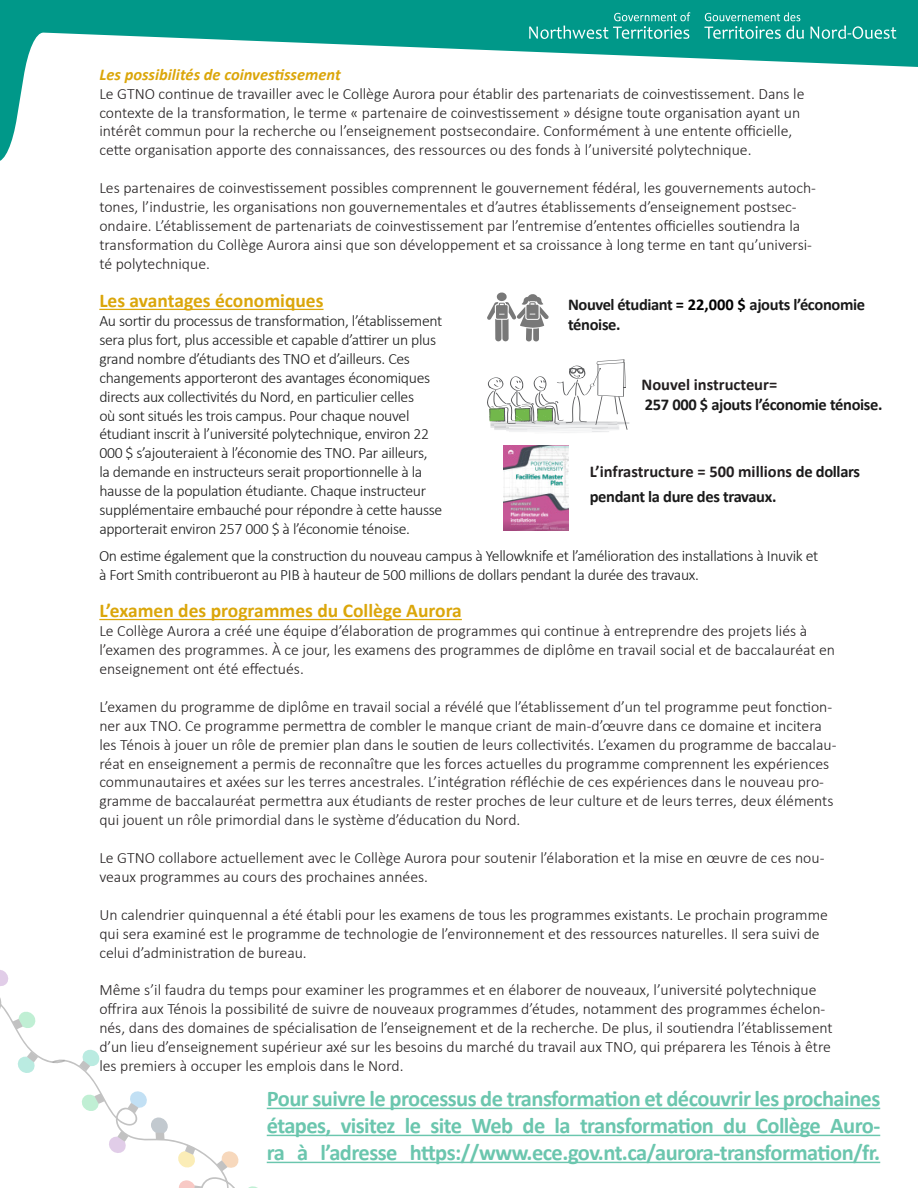
<style>
.page{position:relative;width:918px;height:1188px;background:#fff}
.page>*{position:absolute;margin:0;border:0;box-sizing:border-box;transform-origin:0 0}
.t1{font:700 22.5px/27px "Calibri";letter-spacing:-.025em;color:#6bc6ae;text-align:justify}
.t2{font:700 19.5px "Calibri";color:#dba60a}
.t3{font:700 16.5px/19.8px "Calibri";letter-spacing:-.02em;color:#1a1a1a}
.t4{font:700 16.5px "Calibri";color:#231f20}
.t5{font:italic 700 16.5px "Calibri";color:#dba60a}
.t6{font:300 15.75px/18.9px "Calibri";color:#231f20}
.t7{font:300 15.75px/18.9px "Calibri";letter-spacing:-.02em;color:#1a1a1a}
.s1{color:#000}
.s2{color:#1a1a1a}
</style>
<div class="page">
<svg style="left:0;top:0;width:918px;height:161px"></svg>
<hr style="left:99px;top:309px;width:225px;height:1px;background:#dba60a">
<hr style="left:99px;top:619px;width:363px;height:1px;background:#dba60a">
<svg style="left:487px;top:292px;width:62px;height:49px"></svg>
<svg style="left:487px;top:359px;width:142px;height:74px"></svg>
<img style="left:504px;top:446px;width:64px;height:84px">
<svg style="left:82px;top:1049px;width:18px;height:10px"></svg>
<svg style="left:65px;top:1059px;width:441px;height:129px"></svg>
<svg style="left:0;top:970px;width:65px;height:103px"></svg>
<hr style="left:267px;top:1108px;width:613px;height:1px;background:#6bc6ae">
<hr style="left:267px;top:1135px;width:613px;height:1px;background:#6bc6ae">
<hr style="left:267px;top:1162px;width:613px;height:1px;background:#6bc6ae">
<svg style="left:529px;top:12px;width:161px;height:27px;background:#2aa89c"></svg>
<svg style="left:704px;top:12px;width:100px;height:27px;background:#34ada1"></svg>
<svg style="left:810px;top:26px;width:86px;height:13px"></svg>
<p class="t5" style="left:99px;top:63px;width:243px">Les possibilités de coinvestissement</p>
<p class="t6" style="left:99px;top:84px;width:707px">Le GTNO continue de travailler avec le Collège Aurora pour établir des partenariats de coinvestissement. Dans le contexte de la transformation, le terme « partenaire de coinvestissement » désigne toute organisation ayant un intérêt commun pour la recherche ou l’enseignement postsecondaire. Conformément à une entente officielle, cette organisation apporte des connaissances, des ressources ou des fonds à l’université polytechnique.</p>
<p class="t6" style="left:99px;top:178px;width:718px">Les partenaires de coinvestissement possibles comprennent le gouvernement fédéral, les gouvernements autoch&shy;tones, l’industrie, les organisations non gouvernementales et d’autres établissements d’enseignement postsec&shy;ondaire. L’établissement de partenariats de coinvestissement par l’entremise d’ententes officielles soutiendra la transformation du Collège Aurora ainsi que son développement et sa croissance à long terme en tant qu’universi&shy;té polytechnique.</p>
<p class="t2" style="left:99px;top:287px;width:226px">Les avantages économiques</p>
<p class="t7" style="left:99px;top:311px;width:345px">Au sortir du processus de transformation, l’établissement sera plus fort, plus accessible et capable d’attirer un plus grand nombre d’étudiants des TNO et d’ailleurs. Ces changements apporteront des avantages économiques directs aux collectivités du Nord, en particulier celles<br>où sont situés les trois campus. Pour chaque nouvel étudiant inscrit à l’université polytechnique, environ 22<br>000 $ s’ajouteraient à l’économie des TNO. Par ailleurs,<br>la demande en instructeurs serait proportionnelle à la hausse de la population étudiante. Chaque instructeur supplémentaire embauché pour répondre à cette hausse apporterait environ 257 000 $ à l’économie ténoise.</p>
<p class="t3" style="left:568px;top:295px;width:299px">Nouvel étudiant <span class="s1">= 22,000 $</span> ajouts l’économie ténoise.</p>
<p class="t4" style="left:642px;top:373px;width:137px">Nouvel instructeur=</p>
<p class="t3" style="left:645px;top:394px;width:239px">257 000 $ ajouts l’économie ténoise.</p>
<p class="t4" style="left:590px;top:460px;width:272px">L’infrastructure = 500 millions <span class="s2">de dollars</span></p>
<p class="t3" style="left:590px;top:487px;width:188px">pendant la dure des travaux.</p>
<p class="t7" style="left:99px;top:546px;width:721px">On estime également que la construction du nouveau campus à Yellowknife et l’amélioration des installations à Inuvik et à Fort Smith contribueront au PIB à hauteur de 500 millions de dollars pendant la durée des travaux.</p>
<p class="t2" style="left:99px;top:597px;width:364px">L’examen des programmes du Collège Aurora</p>
<p class="t6" style="left:99px;top:621px;width:737px">Le Collège Aurora a créé une équipe d’élaboration de programmes qui continue à entreprendre des projets liés à l’examen des programmes. À ce jour, les examens des programmes de diplôme en travail social et de baccalauréat en enseignement ont été effectués.</p>
<p class="t6" style="left:99px;top:697px;width:739px">L’examen du programme de diplôme en travail social a révélé que l’établissement d’un tel programme peut fonction&shy;ner aux TNO. Ce programme permettra de combler le manque criant de main-d’œuvre dans ce domaine et incitera les Ténois à jouer un rôle de premier plan dans le soutien de leurs collectivités. L’examen du programme de baccalau&shy;réat en enseignement a permis de reconnaître que les forces actuelles du programme comprennent les expériences communautaires et axées sur les terres ancestrales. L’intégration réfléchie de ces expériences dans le nouveau pro&shy;gramme de baccalauréat permettra aux étudiants de rester proches de leur culture et de leurs terres, deux éléments qui jouent un rôle primordial dans le système d’éducation du Nord.</p>
<p class="t6" style="left:99px;top:848px;width:727px">Le GTNO collabore actuellement avec le Collège Aurora pour soutenir l’élaboration et la mise en œuvre de ces nou&shy;veaux programmes au cours des prochaines années.</p>
<p class="t6" style="left:99px;top:905px;width:730px">Un calendrier quinquennal a été établi pour les examens de tous les programmes existants. Le prochain programme qui sera examiné est le programme de technologie de l’environnement et des ressources naturelles. Il sera suivi de celui d’administration de bureau.</p>
<p class="t6" style="left:99px;top:980px;width:735px">Même s’il faudra du temps pour examiner les programmes et en élaborer de nouveaux, l’université polytechnique offrira aux Ténois la possibilité de suivre de nouveaux programmes d’études, notamment des programmes échelon&shy;nés, dans des domaines de spécialisation de l’enseignement et de la recherche. De plus, il soutiendra l’établissement d’un lieu d’enseignement supérieur axé sur les besoins du marché du travail aux TNO, qui préparera les Ténois à être les premiers à occuper les emplois dans le Nord.</p>
<p class="t1" style="left:267px;top:1085px;width:615px">Pour suivre le processus de transformation et découvrir les prochaines étapes, visitez le site Web de la transformation du Collège Auro&shy;ra à l’adresse https://www.ece.gov.nt.ca/aurora-transformation/fr.</p>
</div>
